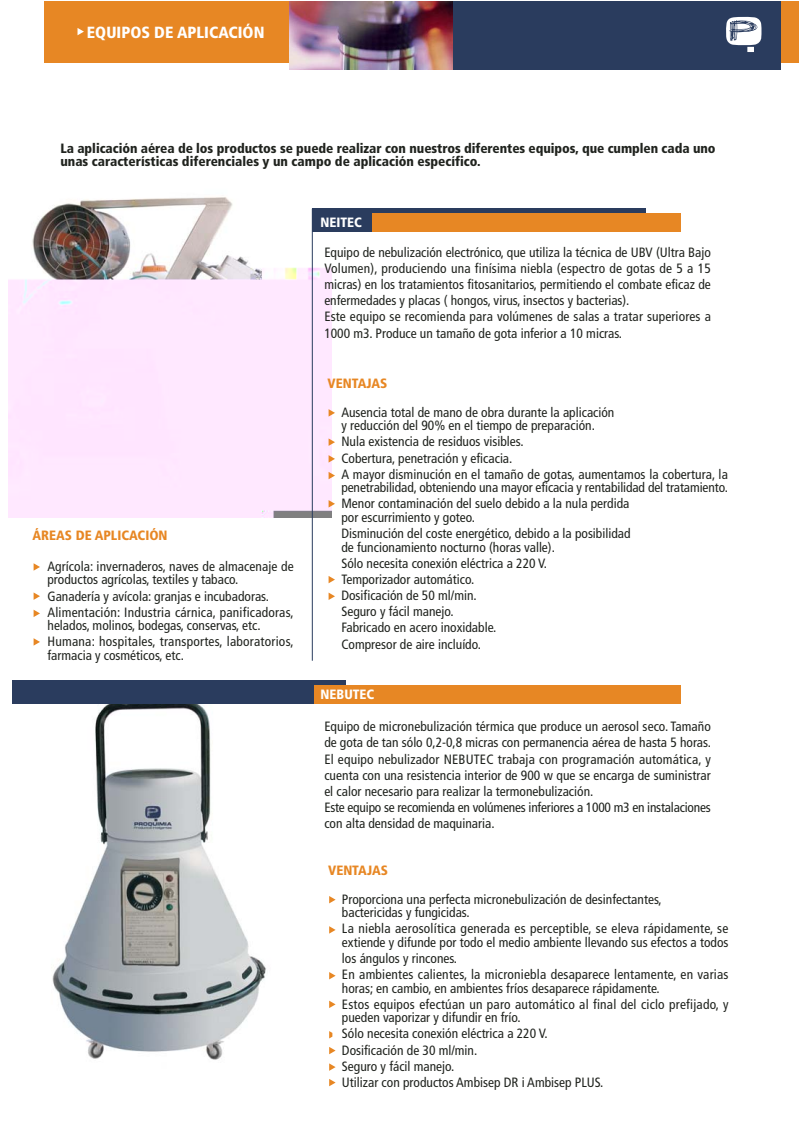
<style>
.page{position:relative;width:799px;height:1136px;background:#fff}
.page>*{position:absolute;margin:0;border:0;box-sizing:border-box;transform-origin:0 0}
.t1{font:900 condensed 16.2px "Frutiger";color:#fff}
.t2{font:condensed 13.5px/16.2px "Frutiger";color:#20231e}
.t3{font:900 condensed 13.5px/13.5px "Frutiger";letter-spacing:-.005em;color:#20231e}
.t4{font:900 condensed 13.5px "Frutiger";color:#e78724}
.t5{font:900 condensed 13.5px "Frutiger";color:#fff}
</style>
<div class="page">
<img style="left:29px;top:703px;width:265px;height:357px">
<svg style="left:329px;top:896px;width:7px;height:7px"></svg>
<svg style="left:329px;top:926px;width:7px;height:7px"></svg>
<svg style="left:329px;top:972px;width:7px;height:7px"></svg>
<svg style="left:329px;top:1000px;width:7px;height:8px"></svg>
<div style="left:44px;top:1px;width:755px;height:61px;background:#e78724"></div>
<div style="left:289px;top:1px;width:491px;height:69px;background:#2a3c5e"></div>
<img style="left:289px;top:1px;width:163px;height:69px">
<svg style="left:726px;top:17px;width:36px;height:35px"></svg>
<svg style="left:78px;top:28px;width:6px;height:7px"></svg>
<img style="left:8px;top:197px;width:324px;height:320px">
<div style="left:312px;top:209px;width:333px;height:23px;background:#2a3c5e"></div>
<div style="left:314px;top:213px;width:367px;height:19px;background:#e78724"></div>
<div style="left:314px;top:213px;width:58px;height:19px;background:#2a3c5e"></div>
<hr style="left:312px;top:209px;width:1px;height:451px;background:#2a3c5e">
<svg style="left:329px;top:409px;width:6px;height:7px"></svg>
<svg style="left:329px;top:438px;width:6px;height:8px"></svg>
<svg style="left:329px;top:455px;width:6px;height:7px"></svg>
<svg style="left:329px;top:472px;width:6px;height:7px"></svg>
<svg style="left:329px;top:500px;width:6px;height:7px"></svg>
<svg style="left:329px;top:576px;width:6px;height:7px"></svg>
<svg style="left:329px;top:593px;width:6px;height:7px"></svg>
<svg style="left:34px;top:563px;width:6px;height:7px"></svg>
<svg style="left:34px;top:592px;width:6px;height:8px"></svg>
<svg style="left:34px;top:610px;width:6px;height:7px"></svg>
<svg style="left:34px;top:638px;width:6px;height:7px"></svg>
<div style="left:12px;top:680px;width:333px;height:23px;background:#2a3c5e"></div>
<div style="left:314px;top:685px;width:367px;height:18px;background:#e78724"></div>
<svg style="left:329px;top:1031px;width:3px;height:7px"></svg>
<svg style="left:329px;top:1047px;width:7px;height:7px"></svg>
<svg style="left:329px;top:1063px;width:7px;height:7px"></svg>
<svg style="left:329px;top:1079px;width:7px;height:7px"></svg>
<p class="t1" style="left:87px;top:26px;width:179px">EQUIPOS DE APLICACIÓN</p>
<p class="t3" style="left:60px;top:142px;width:657px">La aplicación aérea de los productos se puede realizar con nuestros diferentes equipos, que cumplen cada uno unas características diferenciales y un campo de aplicación específico.</p>
<p class="t4" style="left:33px;top:530px;width:137px">ÁREAS DE APLICACIÓN</p>
<p class="t2" style="left:48px;top:560px;width:248px;line-height:13.5px">Agrícola: invernaderos, naves de almacenaje de productos agrícolas, textiles y tabaco.</p>
<p class="t2" style="left:48px;top:589px;width:248px">Ganadería y avícola: granjas e incubadoras.<br>Alimentación: Industria cárnica, panificadoras,</p>
<p class="t2" style="left:48px;top:618px;width:248px">helados, molinos, bodegas, conservas, etc.<br>Humana: hospitales, transportes, laboratorios,</p>
<p class="t2" style="left:48px;top:648px;width:138px">farmacia y cosméticos, etc.</p>
<p class="t5" style="left:321px;top:217px;width:43px">NEITEC</p>
<p class="t2" style="left:324px;top:245px;width:388px">Equipo de nebulización electrónico, que utiliza la técnica de UBV (Ultra Bajo Volumen), produciendo una finísima niebla (espectro de gotas de 5 a 15 micras) en los tratamientos fitosanitarios, permitiendo el combate eficaz de enfermedades y placas ( hongos, virus, insectos y bacterias).<br>Este equipo se recomienda para volúmenes de salas a tratar superiores a 1000 m3. Produce un tamaño de gota inferior a 10 micras.</p>
<p class="t4" style="left:328px;top:378px;width:61px">VENTAJAS</p>
<p class="t2" style="left:341px;top:406px;width:275px;line-height:13.5px">Ausencia total de mano de obra durante la aplicación y reducción del 90% en el tiempo de preparación.</p>
<p class="t2" style="left:341px;top:435px;width:388px">Nula existencia de residuos visibles.<br>Cobertura, penetración y eficacia.<br>A mayor disminución en el tamaño de gotas, aumentamos la cobertura, la</p>
<p class="t2" style="left:341px;top:480px;width:388px">penetrabilidad, obteniendo una mayor eficacia y rentabilidad del tratamiento.<br>Menor contaminación del suelo debido a la nula perdida</p>
<p class="t2" style="left:341px;top:510px;width:291px">por escurrimiento y goteo.<br>Disminución del coste energético, debido a la posibilidad</p>
<p class="t2" style="left:341px;top:540px;width:215px">de funcionamiento nocturno (horas valle).<br>Sólo necesita conexión eléctrica a 220 V.<br>Temporizador automático.<br>Dosificación de 50 ml/min.<br>Seguro y fácil manejo.<br>Fabricado en acero inoxidable.<br>Compresor de aire incluído.</p>
<p class="t5" style="left:321px;top:688px;width:55px">NEBUTEC</p>
<p class="t2" style="left:324px;top:719px;width:388px">Equipo de micronebulización térmica que produce un aerosol seco. Tamaño de gota de tan sólo 0,2-0,8 micras con permanencia aérea de hasta 5 horas.<br>El equipo nebulizador NEBUTEC trabaja con programación automática, y cuenta con una resistencia interior de 900 w que se encarga de suministrar el calor necesario para realizar la termonebulización.<br>Este equipo se recomienda en volúmenes inferiores a 1000 m3 en instalaciones con alta densidad de maquinaria.</p>
<p class="t4" style="left:328px;top:864px;width:61px">VENTAJAS</p>
<p class="t2" style="left:342px;top:893px;width:321px;line-height:13.5px">Proporciona una perfecta micronebulización de desinfectantes, bactericidas y fungicidas.</p>
<p class="t2" style="left:342px;top:922px;width:388px;line-height:13.5px">La niebla aerosolítica generada es perceptible, se eleva rápidamente, se extiende y difunde por todo el medio ambiente llevando sus efectos a todos</p>
<p class="t2" style="left:342px;top:951px;width:388px">los ángulos y rincones.<br>En ambientes calientes, la microniebla desaparece lentamente, en varias</p>
<p class="t2" style="left:342px;top:980px;width:388px">horas; en cambio, en ambientes fríos desaparece rápidamente.<br>Estos equipos efectúan un paro automático al final del ciclo prefijado, y</p>
<p class="t2" style="left:342px;top:1010px;width:263px">pueden vaporizar y difundir en frío.<br>Sólo necesita conexión eléctrica a 220 V.<br>Dosificación de 30 ml/min.<br>Seguro y fácil manejo.<br>Utilizar con productos Ambisep DR i Ambisep PLUS.</p>
</div>
